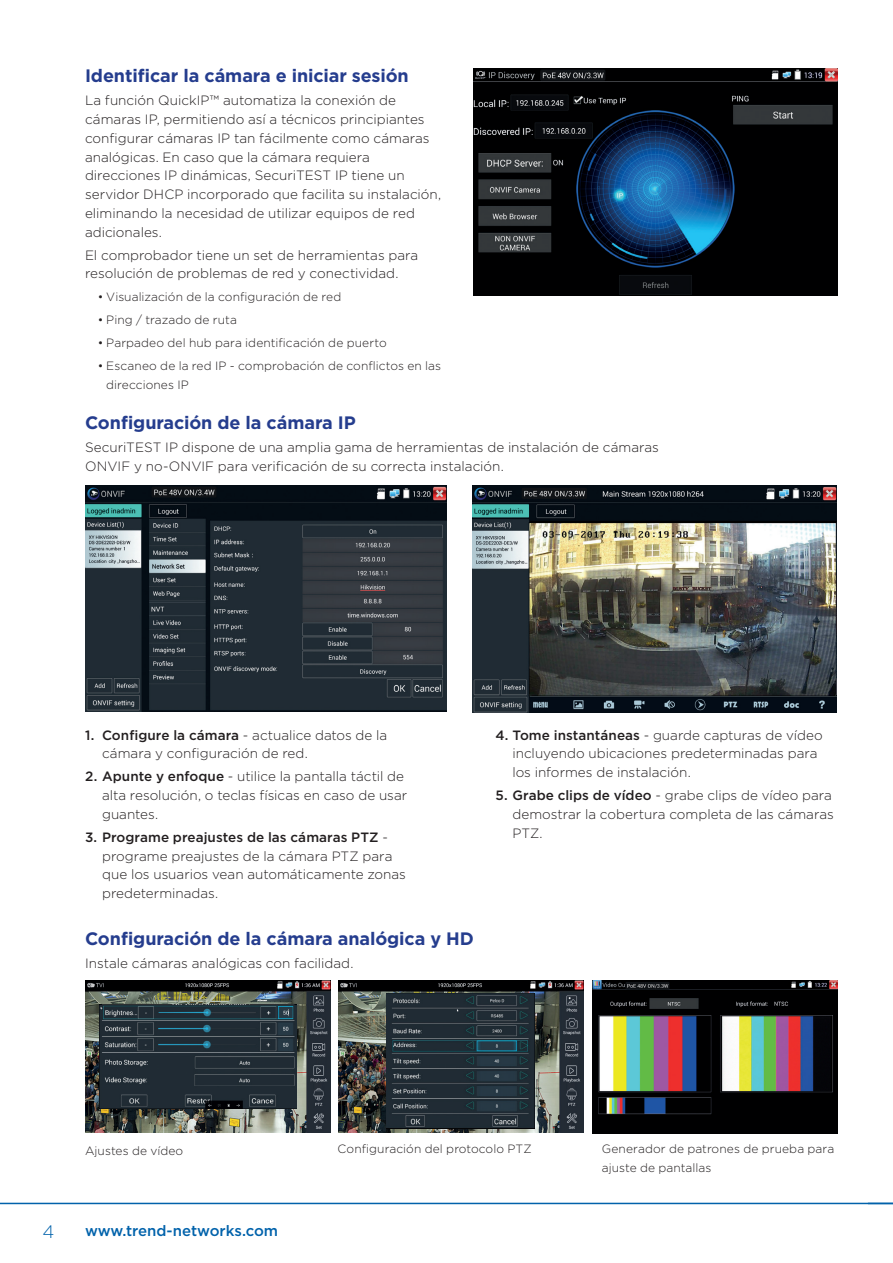
<style>
.page{position:relative;width:893px;height:1263px;background:#fff}
.page>*{position:absolute;margin:0;border:0;box-sizing:border-box;transform-origin:0 0}
.Heading_12_auto_pt{font:700 18px "Gotham";letter-spacing:-.005em;color:#253d8e}
.t1{font:300 18px "Gotham";color:#0162ab}
.t2{font:500 15px "Gotham";color:#0162ab}
.Body_8_12_5pt{font:300 13.5px/18.8px "Gotham";color:#231f20}
.Body_8_12_5pt-2{font:300 12px/18.8px "Gotham";letter-spacing:.01em;color:#231f20}
.s1{font-weight:500}
</style>
<div class="page">
<img style="left:474px;top:68px;width:364px;height:228px">
<img style="left:85px;top:486px;width:362px;height:225px">
<img style="left:472px;top:486px;width:365px;height:226px">
<img style="left:593px;top:980px;width:245px;height:153px">
<img style="left:338px;top:980px;width:245px;height:153px">
<img style="left:386px;top:993px;width:149px;height:135px">
<img style="left:85px;top:980px;width:245px;height:153px">
<img style="left:100px;top:1004px;width:196px;height:105px">
<hr style="left:0;top:1203px;width:893px;height:1px;background:#0162ab">
<p class="Heading_12_auto_pt" style="left:85px;top:64px;width:325px">Identificar la cámara e iniciar sesión</p>
<p class="Body_8_12_5pt" style="left:85px;top:91px;width:358px">La función QuickIP™ automatiza la conexión de cámaras IP, permitiendo así a técnicos principiantes configurar cámaras IP tan fácilmente como cámaras analógicas. En caso que la cámara requiera direcciones IP dinámicas, SecuriTEST IP tiene un servidor DHCP incorporado que facilita su instalación, eliminando la necesidad de utilizar equipos de red adicionales.</p>
<p class="Body_8_12_5pt" style="left:85px;top:245px;width:335px">El comprobador tiene un set de herramientas para resolución de problemas de red y conectividad.</p>
<p class="Body_8_12_5pt-2" style="left:98px;top:287px;width:245px">• Visualización de la configuración de red</p>
<p class="Body_8_12_5pt-2" style="left:98px;top:310px;width:141px">• Ping / trazado de ruta</p>
<p class="Body_8_12_5pt-2" style="left:98px;top:334px;width:290px">• Parpadeo del hub para identificación de puerto</p>
<p class="Body_8_12_5pt-2" style="left:106px;top:357px;width:336px;text-indent:-9px">• Escaneo de la red IP - comprobación de conflictos en las direcciones IP</p>
<p class="Heading_12_auto_pt" style="left:85px;top:411px;width:272px">Configuración de la cámara IP</p>
<p class="Body_8_12_5pt" style="left:85px;top:438px;width:575px">SecuriTEST IP dispone de una amplia gama de herramientas de instalación de cámaras<br>ONVIF y no-ONVIF para verificación de su correcta instalación.</p>
<p class="Body_8_12_5pt" style="left:102px;top:725px;width:287px;text-indent:-17px"><span class="s1">1. Configure la cámara</span> - actualice datos de la cámara y configuración de red.</p>
<p class="Body_8_12_5pt" style="left:102px;top:767px;width:307px;text-indent:-17px"><span class="s1">2. Apunte y enfoque</span> - utilice la pantalla táctil de alta resolución, o teclas físicas en caso de usar guantes.</p>
<p class="Body_8_12_5pt" style="left:102px;top:827px;width:305px;text-indent:-17px"><span class="s1">3. Programe preajustes de las cámaras PTZ</span> - programe preajustes de la cámara PTZ para que los usuarios vean automáticamente zonas predeterminadas.</p>
<p class="Heading_12_auto_pt" style="left:85px;top:927px;width:390px">Configuración de la cámara analógica y HD</p>
<p class="Body_8_12_5pt" style="left:85px;top:954px;width:270px">Instale cámaras analógicas con facilidad.</p>
<p class="Body_8_12_5pt" style="left:512px;top:725px;width:312px;text-indent:-17px"><span class="s1">4. Tome instantáneas</span> - guarde capturas de vídeo incluyendo ubicaciones predeterminadas para los informes de instalación.</p>
<p class="Body_8_12_5pt" style="left:512px;top:785px;width:323px;text-indent:-17px"><span class="s1">5. Grabe clips de vídeo</span> - grabe clips de vídeo para demostrar la cobertura completa de las cámaras<br>PTZ.</p>
<p class="Body_8_12_5pt-2" style="left:85px;top:1141px;width:100px">Ajustes de vídeo</p>
<p class="Body_8_12_5pt-2" style="left:338px;top:1139px;width:196px">Configuración del protocolo PTZ</p>
<p class="Body_8_12_5pt-2" style="left:602px;top:1139px;width:234px">Generador de patrones de prueba para ajuste de pantallas</p>
<p class="t1" style="left:43px;top:1220px;width:13px">4</p>
<p class="t2" style="left:85px;top:1221px;width:195px">www.trend-networks.com</p>
</div>
